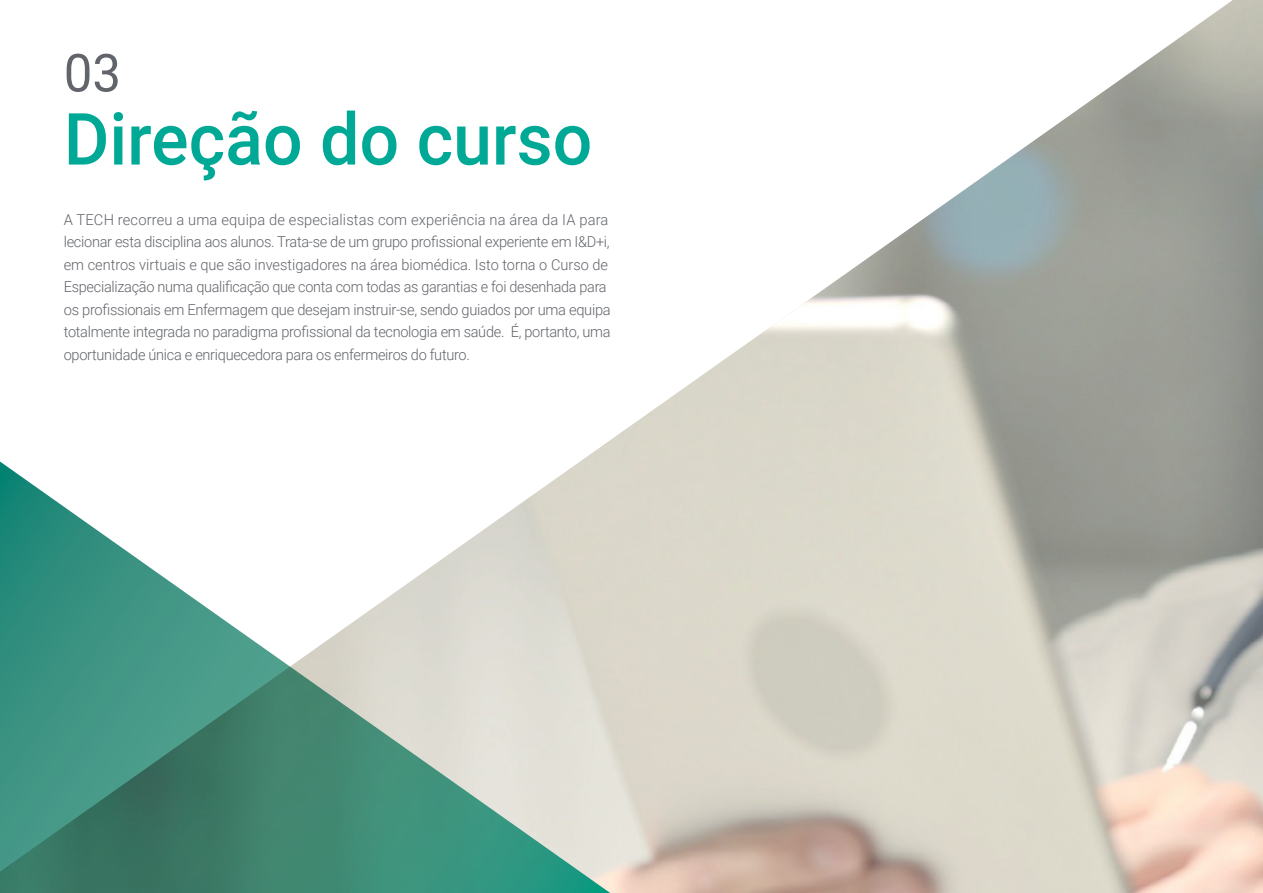
<style>
.page{position:relative;width:1263px;height:893px;background:#fff}
.page>*{position:absolute;margin:0;border:0;box-sizing:border-box;transform-origin:0 0}
.t1{font:500 72px "Roboto";color:#00a996}
.t2{font:52.5px "Roboto";color:#61646a}
.t3{font:300 15px/22.5px "Roboto";letter-spacing:-.02em;color:#61646a}
</style>
<div class="page">
<img style="left:602px;top:0;width:661px;height:893px">
<svg style="left:0;top:446px;width:640px;height:447px"></svg>
<h2 class="t2" style="left:64px;top:36px;width:59px">03</h2>
<h1 class="t1" style="left:64px;top:89px;width:530px">Direção do curso</h1>
<p class="t3" style="left:64px;top:208px;width:548px">A TECH recorreu a uma equipa de especialistas com experiência na área da IA para lecionar esta disciplina aos alunos. Trata-se de um grupo profissional experiente em I&amp;D+i, em centros virtuais e que são investigadores na área biomédica. Isto torna o Curso de Especialização numa qualificação que conta com todas as garantias e foi desenhada para os profissionais em Enfermagem que desejam instruir-se, sendo guiados por uma equipa totalmente integrada no paradigma profissional da tecnologia em saúde. É, portanto, uma oportunidade única e enriquecedora para os enfermeiros do futuro.</p>
</div>
